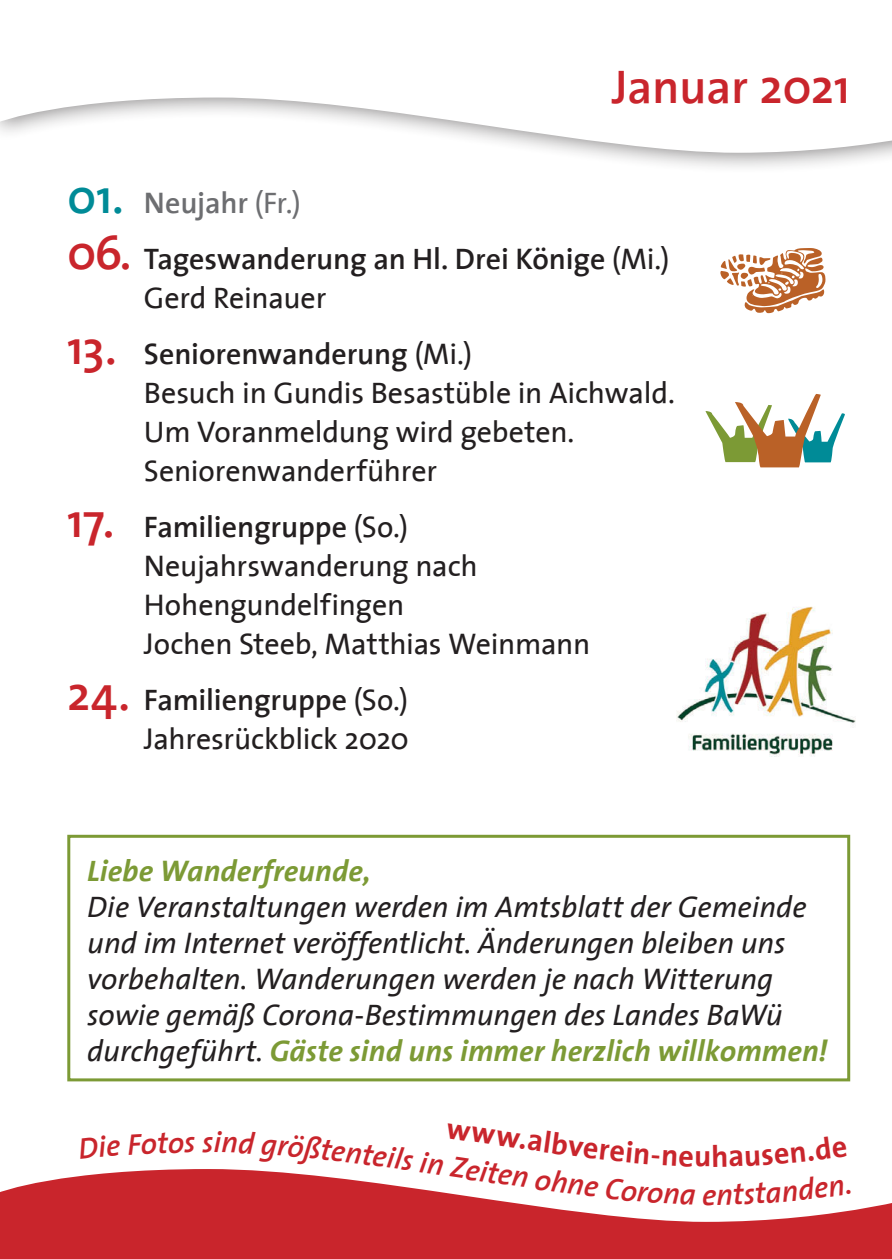
<style>
.page{position:relative;width:892px;height:1259px;background:#fff}
.page>*{position:absolute;margin:0;border:0;box-sizing:border-box;transform-origin:0 0}
.t1{font:600 48px "The Sans 6";letter-spacing:-.01em;color:#c9252c}
.t2{font:italic 30px/36px "The Sans 5";letter-spacing:-.005em;color:#231f20}
.t3{font:30px/39px "The Sans 5";letter-spacing:-.01em;color:#231f20}
.t4{font:600 30px "The Sans 6";letter-spacing:-.005em;color:#231f20}
.t5{font:italic 700 30px "The Sans 7";letter-spacing:.005em;color:#7c9a35}
.t6{font:italic 600 30px "The Sans 6";color:#c9252c}
.t7{font:600 30px "The Sans 6";letter-spacing:-.01em;color:#6d6e71}
.t8{font:30px "The Sans 7 Bold Plain";color:#c9252c}
.s1{font-size:48px;color:#008b97}
.s2{font-family:"The Sans 5";font-weight:400}
.s3{font-size:48px;color:#c9252c}
.s4{font-family:"The Sans 5";font-weight:400;color:#231f20}
</style>
<div class="page">
<svg style="left:0;top:1169px;width:891px;height:90px;fill:#c9252c"></svg>
<div style="left:0;top:0;width:891px;height:174px;background:#231f20;opacity:.5"></div>
<svg style="left:0;top:0;width:891px;height:153px"></svg>
<svg style="left:705px;top:394px;width:139px;height:73px"></svg>
<svg style="left:720px;top:248px;width:105px;height:65px"></svg>
<img style="left:676px;top:606px;width:180px;height:151px">
<div style="left:67px;top:835px;width:783px;height:246px;border:3px solid #7c9a35"></div>
<svg style="left:567px;top:1178px;width:31px;height:19px"></svg>
<svg style="left:605px;top:1178px;width:90px;height:27px"></svg>
<svg style="left:717px;top:1177px;width:133px;height:28px"></svg>
<h1 class="t1" style="left:612px;top:46px;width:240px">Januar 2021</h1>
<p class="t7" style="left:67px;top:178px;width:235px"><span class="s1">01.</span> Neujahr <span class="s2">(Fr.)</span></p>
<p class="t4" style="left:67px;top:234px;width:603px"><span class="s3">06.</span> Tageswanderung an Hl. Drei Könige <span class="s2">(Mi.)</span></p>
<p class="t3" style="left:144px;top:278px;width:184px">Gerd Reinauer</p>
<p class="t4" style="left:67px;top:329px;width:406px"><span class="s3">13.</span> Seniorenwanderung <span class="s2">(Mi.)</span></p>
<p class="t3" style="left:144px;top:373px;width:532px">Besuch in Gundis Besastüble in Aichwald.<br>Um Voranmeldung wird gebeten.<br>Seniorenwanderführer</p>
<p class="t4" style="left:67px;top:502px;width:342px"><span class="s3">17.</span> Familiengruppe <span class="s2">(So.)</span></p>
<p class="t3" style="left:144px;top:546px;width:448px">Neujahrswanderung nach<br>Hohengundelfingen<br>Jochen Steeb, Matthias Weinmann</p>
<p class="t4" style="left:67px;top:675px;width:342px"><span class="s3">24.</span> Familiengruppe <span class="s2">(So.)</span></p>
<p class="t3" style="left:144px;top:719px;width:266px">Jahresrückblick 2020</p>
<p class="t5" style="left:87px;top:845px;width:285px">Liebe Wanderfreunde,</p>
<p class="t2" style="left:87px;top:887px;width:721px">Die Veranstaltungen werden im Amtsblatt der Gemeinde und im Internet veröffentlicht. Änderungen bleiben uns vorbehalten. Wanderungen werden je nach Witterung sowie gemäß Corona-Bestimmungen des Landes BaWü</p>
<p class="t5" style="left:87px;top:1025px;width:741px"><span class="s4">durchgeführt.</span> Gäste sind uns immer herzlich willkommen!</p>
<p class="t6" style="left:202px;top:1117px;width:13px">s</p>
<p class="t8" style="left:450px;top:1103px;width:124px;rotate:8deg">www.alb</p>
<p class="t6" style="left:376px;top:1131px;width:199px;rotate:8deg">eils in Zeiten oh</p>
<p class="t8" style="left:694px;top:1131px;width:19px">u</p>
<p class="t6" style="left:702px;top:1170px;width:16px">e</p>
</div>
